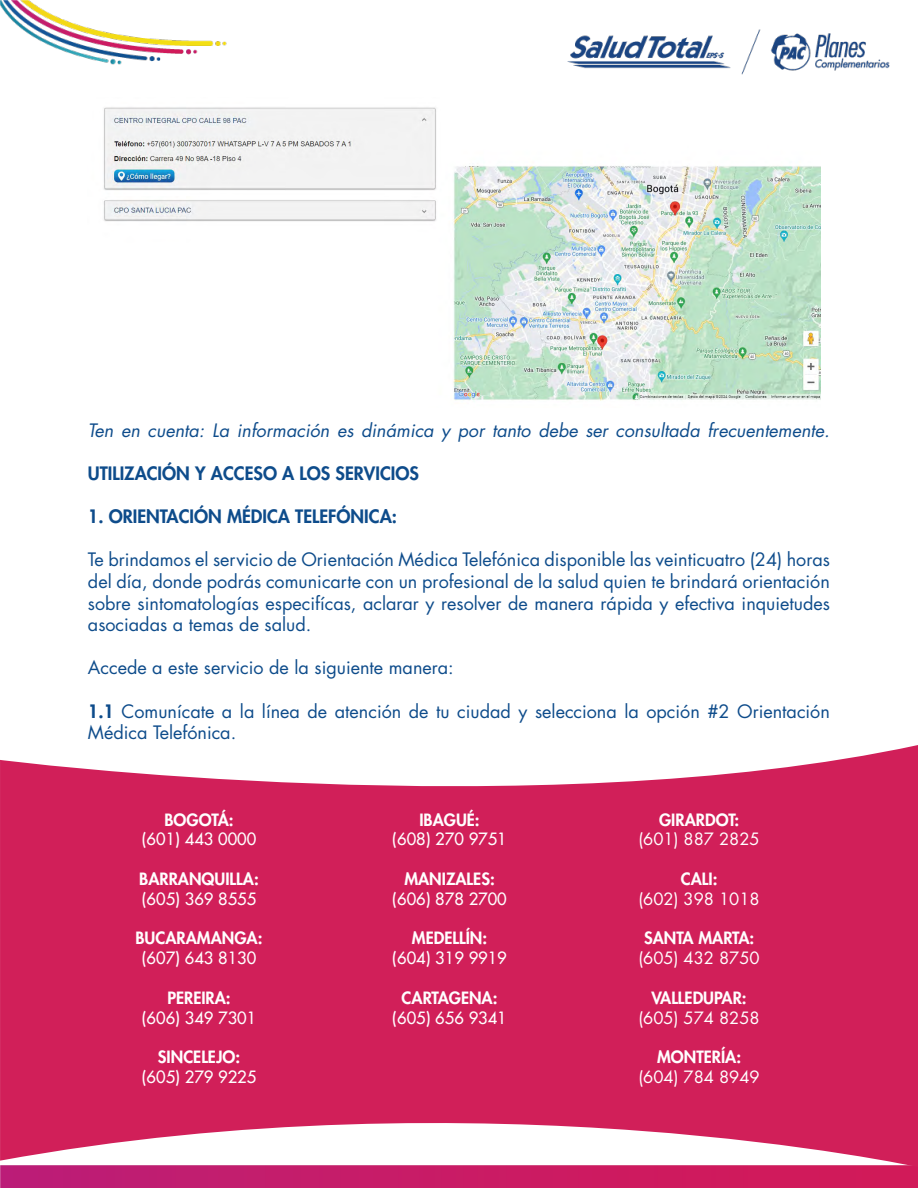
<style>
.page{position:relative;width:918px;height:1188px;background:#fff}
.page>*{position:absolute;margin:0;border:0;box-sizing:border-box;transform-origin:0 0}
.t1{font:18px/21.6px "Futura Std";color:#0e4c8b;text-align:justify}
.t2{font:italic 18px "Futura Std";color:#0e4c8b}
.t3{font:800 18px "Futura Std";color:#0e4c8b}
.t4{font:800 16.5px "Futura Std";color:#fff}
.t5{font:500 16.5px "Futura Std";color:#fff}
.t6{font:16.5px "Futura Std";color:#fff}
.s1{font-weight:800}
</style>
<div class="page">
<img style="left:0;top:0;width:918px;height:1188px">
<img style="left:88px;top:98px;width:733px;height:309px">
<svg style="left:0;top:745px;width:918px;height:422px;background:#d73e70"></svg>
<p class="t2" style="left:88px;top:419px;width:743px">Ten en cuenta: La información es dinámica y por tanto debe ser consultada frecuentemente.</p>
<p class="t3" style="left:88px;top:462px;width:332px">UTILIZACIÓN Y ACCESO A LOS SERVICIOS</p>
<p class="t3" style="left:88px;top:505px;width:311px">1. ORIENTACIÓN MÉDICA TELEFÓNICA:</p>
<p class="t1" style="left:88px;top:549px;width:744px">Te brindamos el servicio de Orientación Médica Telefónica disponible las veinticuatro (24) horas del día, donde podrás comunicarte con un profesional de la salud quien te brindará orientación sobre sintomatologías especifícas, aclarar y resolver de manera rápida y efectiva inquietudes asociadas a temas de salud.</p>
<p class="t1" style="left:88px;top:657px;width:367px">Accede a este servicio de la siguiente manera:</p>
<p class="t1" style="left:88px;top:700px;width:743px"><span class="s1">1.1</span> Comunícate a la línea de atención de tu ciudad y selecciona la opción #2 Orientación<br>Médica Telefónica.</p>
<p class="t4" style="left:164px;top:809px;width:71px">BOGOTÁ:</p>
<p class="t5" style="left:142px;top:829px;width:116px">(601) 443 0000</p>
<p class="t4" style="left:139px;top:868px;width:121px">BARRANQUILLA:</p>
<p class="t5" style="left:142px;top:888px;width:116px">(605) 369 8555</p>
<p class="t4" style="left:136px;top:928px;width:129px">BUCARAMANGA:</p>
<p class="t5" style="left:142px;top:948px;width:116px">(607) 643 8130</p>
<p class="t4" style="left:167px;top:987px;width:65px">PEREIRA:</p>
<p class="t5" style="left:142px;top:1007px;width:116px">(606) 349 7301</p>
<p class="t4" style="left:158px;top:1047px;width:84px">SINCELEJO:</p>
<p class="t5" style="left:142px;top:1067px;width:116px">(605) 279 9225</p>
<p class="t4" style="left:419px;top:809px;width:62px">IBAGUÉ:</p>
<p class="t5" style="left:392px;top:829px;width:116px">(608) 270 9751</p>
<p class="t4" style="left:404px;top:868px;width:92px">MANIZALES:</p>
<p class="t5" style="left:392px;top:888px;width:116px">(606) 878 2700</p>
<p class="t4" style="left:412px;top:928px;width:77px">MEDELLÍN:</p>
<p class="t5" style="left:392px;top:948px;width:116px">(604) 319 9919</p>
<p class="t4" style="left:402px;top:987px;width:97px">CARTAGENA:</p>
<p class="t5" style="left:392px;top:1007px;width:116px">(605) 656 9341</p>
<p class="t4" style="left:659px;top:809px;width:82px">GIRARDOT:</p>
<p class="t6" style="left:639px;top:829px;width:123px">(601) 887 2825</p>
<p class="t4" style="left:681px;top:868px;width:38px">CALI:</p>
<p class="t6" style="left:639px;top:888px;width:123px">(602) 398 1018</p>
<p class="t4" style="left:644px;top:928px;width:112px">SANTA MARTA:</p>
<p class="t6" style="left:639px;top:948px;width:123px">(605) 432 8750</p>
<p class="t4" style="left:652px;top:987px;width:97px">VALLEDUPAR:</p>
<p class="t6" style="left:639px;top:1007px;width:123px">(605) 574 8258</p>
<p class="t4" style="left:657px;top:1047px;width:86px">MONTERÍA:</p>
<p class="t6" style="left:639px;top:1066px;width:123px">(604) 784 8949</p>
</div>
